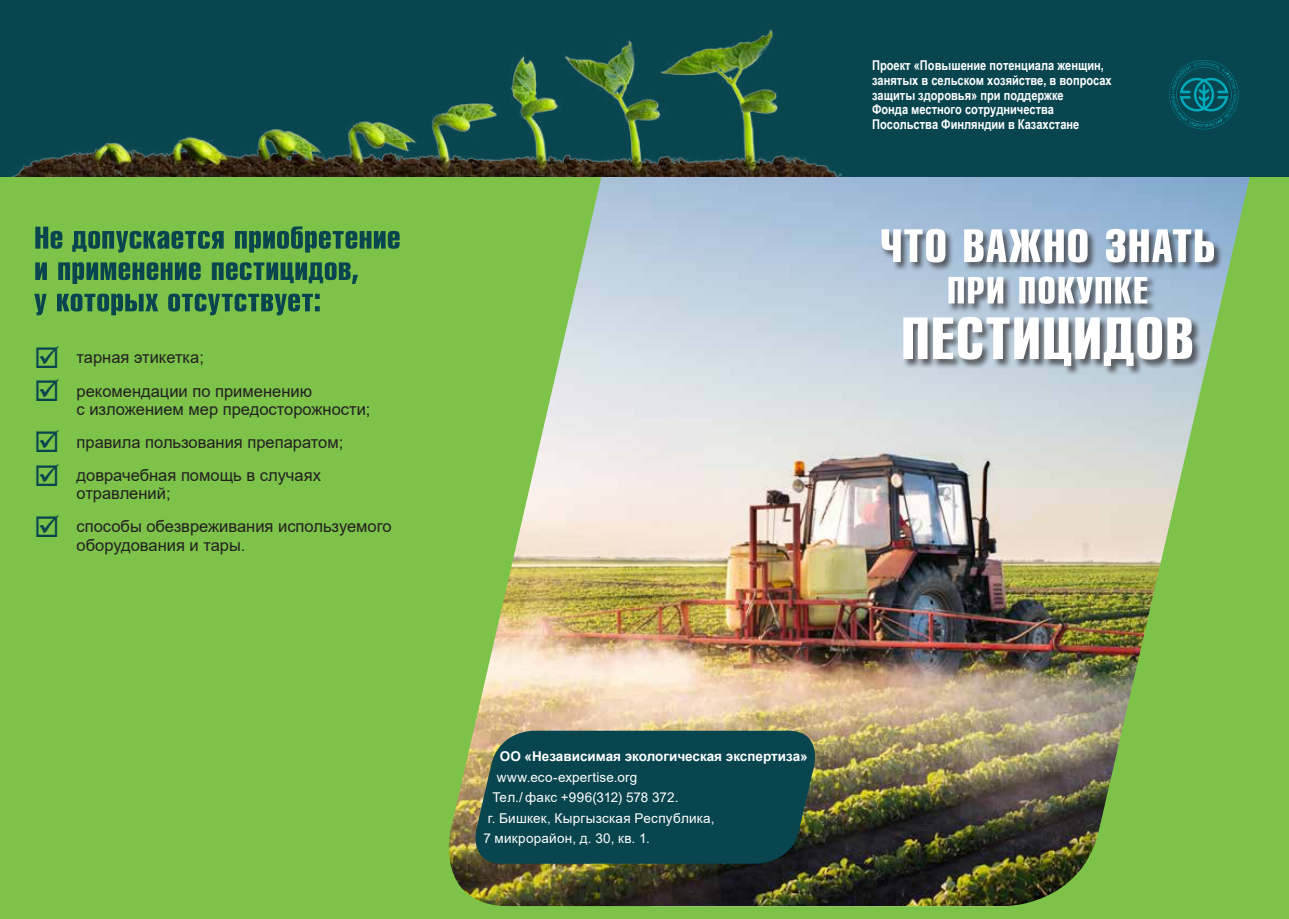
<style>
.page{position:relative;width:1289px;height:919px;background:#fff}
.page>*{position:absolute;margin:0;border:0;box-sizing:border-box;transform-origin:0 0}
.t1{font:16.5px/33.2px "Arial";color:#231f20}
.t2{font:700 13.5px/14.9px "Arial Narrow";color:#fff}
.t3{font:13.5px "Arial";letter-spacing:.02em;color:#fff}
.t4{font:700 13.5px "Arial";color:#fff}
.t5{font:13.5px "Arial";color:#fff}
</style>
<div class="page">
<div style="left:0;top:176px;width:649px;height:742px;background:#7dc34a"></div>
<img style="left:429px;top:176px;width:859px;height:742px">
<div style="left:0;top:0;width:1288px;height:176px;background:#08454f"></div>
<div style="left:902px;top:316px;width:299px;height:60px;background:#231f20;opacity:.65"></div>
<svg style="left:903px;top:317px;width:289px;height:49px"></svg>
<div style="left:947px;top:276px;width:209px;height:37px;background:#231f20;opacity:.65"></div>
<svg style="left:948px;top:276px;width:199px;height:28px"></svg>
<div style="left:881px;top:228px;width:342px;height:44px;background:#231f20;opacity:.65"></div>
<svg style="left:881px;top:229px;width:332px;height:33px"></svg>
<img style="left:13px;top:28px;width:829px;height:148px">
<svg style="left:1169px;top:60px;width:69px;height:69px"></svg>
<svg style="left:468px;top:730px;width:354px;height:133px;background:#164b4f"></svg>
<svg style="left:34px;top:293px;width:286px;height:22px"></svg>
<svg style="left:35px;top:262px;width:323px;height:22px"></svg>
<svg style="left:35px;top:226px;width:364px;height:26px"></svg>
<p class="t1" style="left:77px;top:341px;width:237px">тарная этикетка; рекомендации по применению</p>
<p class="t1" style="left:77px;top:392px;width:295px">с изложением мер предосторожности; правила пользования препаратом; доврачебная помощь в случаях</p>
<p class="t1" style="left:77px;top:477px;width:316px">отравлений;<br>способы обезвреживания используемого</p>
<p class="t1" style="left:77px;top:528px;width:170px">оборудования и тары.</p>
<p class="t2" style="left:872px;top:57px;width:241px">Проект «Повышение потенциала женщин, занятых в сельском хозяйстве, в вопросах защиты здоровья» при поддержке<br>Фонда местного сотрудничества Посольства Финляндии в Казахстане</p>
<p class="t4" style="left:500px;top:746px;width:309px">ОО «Независимая экологическая экспертиза»</p>
<p class="t3" style="left:497px;top:767px;width:142px">www.eco-expertise.org</p>
<p class="t5" style="left:492px;top:788px;width:188px">Тел./ факс +996(312) 578 372.</p>
<p class="t3" style="left:488px;top:808px;width:228px">г. Бишкек, Кыргызская Республика,</p>
<p class="t3" style="left:483px;top:828px;width:168px">7 микрорайон, д. 30, кв. 1.</p>
</div>
